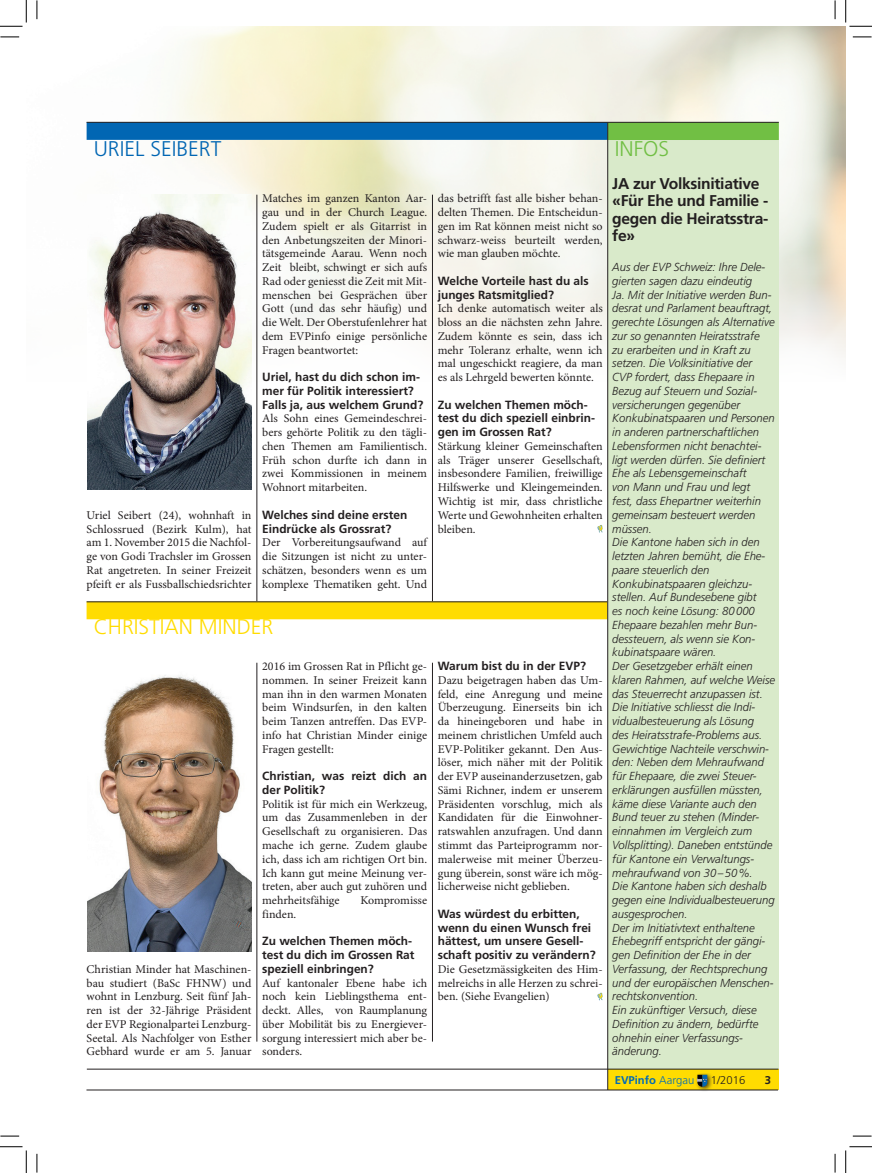
<style>
.page{position:relative;width:872px;height:1173px;background:#fff}
.page>*{position:absolute;margin:0;border:0;box-sizing:border-box;transform-origin:0 0}
.t1{font:300 21.25px "Frutiger";color:#ffdc01}
.t2{font:300 21.25px "Frutiger";color:#0166b3}
.t3{font:300 21.25px "Frutiger";color:#71bf44}
.t4{font:700 15.62px/17.5px "Frutiger";letter-spacing:-.02em;color:#231f20}
.t5{font:11.88px/13.8px "Minion Pro";letter-spacing:-.005em;color:#231f20;text-align:justify}
.t6{font:700 11.88px/13.8px "Frutiger";color:#231f20}
.t7{font:italic 300 11.62px/13.8px "Frutiger";color:#231f20}
.t8{font:700 11.25px "Frutiger";color:#006bb6}
.t9{font:300 11.25px "Frutiger";color:#231f20}
.t10{font:700 11.25px "Frutiger";color:#231f20}
.s1{font-weight:300}
</style>
<div class="page">
<div style="left:607px;top:1069px;width:170px;height:20px;background:#ffdc01"></div>
<div style="left:695px;top:1072px;width:17px;height:20px;background:#231f20;opacity:.75"></div>
<svg style="left:697px;top:1074px;width:10px;height:12px"></svg>
<img style="left:86px;top:26px;width:759px;height:355px">
<div style="left:87px;top:122px;width:520px;height:18px;background:#0166b3"></div>
<div style="left:607px;top:122px;width:171px;height:946px;background:#d9eaca"></div>
<div style="left:607px;top:122px;width:171px;height:18px;background:#71bf44"></div>
<hr style="left:86px;top:122px;width:692px;height:1px;background:#231f20">
<svg style="left:597px;top:525px;width:5px;height:7px"></svg>
<svg style="left:597px;top:992px;width:5px;height:8px"></svg>
<hr style="left:256px;top:195px;width:1px;height:406px;background:#231f20">
<hr style="left:256px;top:662px;width:1px;height:379px;background:#231f20">
<hr style="left:432px;top:195px;width:1px;height:406px;background:#231f20">
<hr style="left:432px;top:662px;width:1px;height:379px;background:#231f20">
<hr style="left:87px;top:1068px;width:691px;height:1px;background:#231f20">
<div style="left:86px;top:601px;width:521px;height:18px;background:#ffdc01"></div>
<hr style="left:86px;top:601px;width:520px;height:1px;background:#231f20">
<hr style="left:86px;top:1089px;width:691px;height:1px;background:#231f20">
<hr style="left:607px;top:123px;width:1px;height:966px;background:#231f20">
<img style="left:87px;top:675px;width:165px;height:276px">
<img style="left:87px;top:195px;width:165px;height:295px">
<svg style="left:0;top:36px;width:19px;height:2px"></svg>
<svg style="left:852px;top:36px;width:19px;height:2px"></svg>
<svg style="left:0;top:1135px;width:19px;height:1px"></svg>
<svg style="left:852px;top:1135px;width:19px;height:1px"></svg>
<svg style="left:36px;top:0;width:2px;height:19px"></svg>
<svg style="left:36px;top:1153px;width:2px;height:19px"></svg>
<svg style="left:834px;top:0;width:1px;height:19px"></svg>
<svg style="left:834px;top:1153px;width:1px;height:19px"></svg>
<svg style="left:0;top:0;width:27px;height:27px"></svg>
<svg style="left:0;top:1146px;width:27px;height:26px"></svg>
<svg style="left:845px;top:0;width:26px;height:27px"></svg>
<svg style="left:845px;top:1146px;width:26px;height:26px"></svg>
<h1 class="t2" style="left:94px;top:136px;width:129px">URIEL SEIBERT</h1>
<h1 class="t3" style="left:614px;top:136px;width:56px">INFOS</h1>
<p class="t5" style="left:86px;top:508px;width:166px">Uriel Seibert (24), wohnhaft in Schlossrued (Bezirk Kulm), hat am 1. November 2015 die Nachfol&shy;ge von Godi Trachsler im Grossen Rat angetreten. In seiner Freizeit pfeift er als Fussballschiedsrichter</p>
<p class="t5" style="left:262px;top:192px;width:166px">Matches im ganzen Kanton Aar&shy;gau und in der Church League.<br>Zudem spielt er als Gitarrist in den Anbetungszeiten der Minori&shy;tätsgemeinde Aarau. Wenn noch Zeit bleibt, schwingt er sich aufs Rad oder geniesst die Zeit mit Mit&shy;menschen bei Gesprächen über Gott (und das sehr häufig) und die Welt. Der Oberstufenlehrer hat dem EVPinfo einige persönliche Fragen beantwortet:</p>
<p class="t6" style="left:262px;top:370px;width:163px">Uriel, hast du dich schon im&shy;mer für Politik interessiert?<br>Falls ja, aus welchem Grund?</p>
<p class="t5" style="left:262px;top:412px;width:166px">Als Sohn eines Gemeindeschrei&shy;bers gehörte Politik zu den tägli&shy;chen Themen am Familientisch.<br>Früh schon durfte ich dann in zwei Kommissionen in meinem Wohnort mitarbeiten.</p>
<p class="t6" style="left:262px;top:507px;width:146px">Welches sind deine ersten<br>Eindrücke als Grossrat?</p>
<p class="t5" style="left:262px;top:535px;width:166px">Der Vorbereitungsaufwand auf die Sitzungen ist nicht zu unter&shy;schätzen, besonders wenn es um komplexe Thematiken geht. Und</p>
<h1 class="t1" style="left:94px;top:615px;width:181px">CHRISTIAN MINDER</h1>
<p class="t5" style="left:86px;top:962px;width:166px">Christian Minder hat Maschinen&shy;bau studiert (BaSc FHNW) und wohnt in Lenzburg. Seit fünf Jah&shy;ren ist der 32-Jährige Präsident der EVP Regionalpartei Lenzburg-Seetal. Als Nachfolger von Esther Gebhard wurde er am 5. Januar</p>
<p class="t5" style="left:262px;top:659px;width:166px">2016 im Grossen Rat in Pflicht ge&shy;nommen. In seiner Freizeit kann man ihn in den warmen Monaten beim Windsurfen, in den kalten beim Tanzen antreffen. Das EVP&shy;info hat Christian Minder einige Fragen gestellt:</p>
<p class="t6" style="left:262px;top:769px;width:166px">Christian, was reizt dich an der Politik?</p>
<p class="t5" style="left:262px;top:797px;width:166px">Politik ist für mich ein Werkzeug, um das Zusammenleben in der Gesellschaft zu organisieren. Das mache ich gerne. Zudem glaube ich, dass ich am richtigen Ort bin.<br>Ich kann gut meine Meinung ver&shy;treten, aber auch gut zuhören und mehrheitsfähige</p>
<p class="t5" style="left:360px;top:893px;width:68px">Kompromisse</p>
<p class="t5" style="left:262px;top:907px;width:36px">finden.</p>
<p class="t6" style="left:262px;top:934px;width:154px">Zu welchen Themen möch&shy;test du dich im Grossen Rat speziell einbringen?</p>
<p class="t5" style="left:262px;top:975px;width:166px">Auf kantonaler Ebene habe ich noch kein Lieblingsthema ent&shy;deckt. Alles, von Raumplanung über Mobilität bis zu Energiever&shy;sorgung interessiert mich aber be&shy;sonders.</p>
<p class="t5" style="left:437px;top:192px;width:166px">das betrifft fast alle bisher behan&shy;delten Themen. Die Entscheidun&shy;gen im Rat können meist nicht so schwarz-weiss beurteilt werden, wie man glauben möchte.</p>
<p class="t6" style="left:437px;top:274px;width:152px">Welche Vorteile hast du als junges Ratsmitglied?</p>
<p class="t5" style="left:437px;top:302px;width:166px">Ich denke automatisch weiter als bloss an die nächsten zehn Jahre.<br>Zudem könnte es sein, dass ich mehr Toleranz erhalte, wenn ich mal ungeschickt reagiere, da man es als Lehrgeld bewerten könnte.</p>
<p class="t6" style="left:437px;top:397px;width:159px">Zu welchen Themen möch&shy;test du dich speziell einbrin&shy;gen im Grossen Rat?</p>
<p class="t5" style="left:437px;top:439px;width:166px">Stärkung kleiner Gemeinschaften als Träger unserer Gesellschaft, insbesondere Familien, freiwillige Hilfswerke und Kleingemeinden.<br>Wichtig ist mir, dass christliche Werte und Gewohnheiten erhalten bleiben.</p>
<p class="t6" style="left:437px;top:659px;width:150px">Warum bist du in der EVP?</p>
<p class="t5" style="left:437px;top:673px;width:166px">Dazu beigetragen haben das Um&shy;feld, eine Anregung und meine Überzeugung. Einerseits bin ich da hineingeboren und habe in meinem christlichen Umfeld auch EVP-Politiker gekannt. Den Aus&shy;löser, mich näher mit der Politik der EVP auseinanderzusetzen, gab Sämi Richner, indem er unserem Präsidenten vorschlug, mich als Kandidaten für die Einwohner&shy;ratswahlen anzufragen. Und dann stimmt das Parteiprogramm nor&shy;malerweise mit meiner Überzeu&shy;gung überein, sonst wäre ich mög&shy;licherweise nicht geblieben.</p>
<p class="t6" style="left:437px;top:906px;width:159px">Was würdest du erbitten, wenn du einen Wunsch frei hättest, um unsere Gesell&shy;schaft positiv zu verändern?</p>
<p class="t5" style="left:437px;top:962px;width:166px">Die Gesetzmässigkeiten des Him&shy;melreichs in alle Herzen zu schrei&shy;ben. (Siehe Evangelien)</p>
<h2 class="t4" style="left:612px;top:174px;width:157px">JA zur Volksinitiative «Für Ehe und Familie - gegen die Heiratsstra&shy;fe»</h2>
<p class="t7" style="left:612px;top:260px;width:164px">Aus der EVP Schweiz: Ihre Dele&shy;gierten sagen dazu eindeutig<br>Ja. Mit der Initiative werden Bun&shy;desrat und Parlament beauftragt, gerechte Lösungen als Alternative zur so genannten Heiratsstrafe<br>zu erarbeiten und in Kraft zu setzen. Die Volksinitiative der<br>CVP fordert, dass Ehepaare in<br>Bezug auf Steuern und Sozial&shy;versicherungen gegenüber<br>Konkubinatspaaren und Personen in anderen partnerschaftlichen<br>Lebensformen nicht benachtei&shy;ligt werden dürfen. Sie definiert<br>Ehe als Lebensgemeinschaft<br>von Mann und Frau und legt<br>fest, dass Ehepartner weiterhin gemeinsam besteuert werden müssen.<br>Die Kantone haben sich in den letzten Jahren bemüht, die Ehe&shy;paare steuerlich den<br>Konkubinatspaaren gleichzu&shy;stellen. Auf Bundesebene gibt<br>es noch keine Lösung: 80000<br>Ehepaare bezahlen mehr Bun&shy;dessteuern, als wenn sie Kon&shy;kubinatspaare wären.<br>Der Gesetzgeber erhält einen klaren Rahmen, auf welche Weise das Steuerrecht anzupassen ist.<br>Die Initiative schliesst die Indi&shy;vidualbesteuerung als Lösung<br>des Heiratsstrafe-Problems aus.<br>Gewichtige Nachteile verschwin&shy;den: Neben dem Mehraufwand für Ehepaare, die zwei Steuer&shy;erklärungen ausfüllen müssten, käme diese Variante auch den<br>Bund teuer zu stehen (Minder&shy;einnahmen im Vergleich zum<br>Vollsplitting). Daneben entstünde für Kantone ein Verwaltungs&shy;mehraufwand von 30–50%.<br>Die Kantone haben sich deshalb gegen eine Individualbesteuerung ausgesprochen.<br>Der im Initiativtext enthaltene<br>Ehebegriff entspricht der gängi&shy;gen Definition der Ehe in der<br>Verfassung, der Rechtsprechung und der europäischen Menschen&shy;rechtskonvention.<br>Ein zukünftiger Versuch, diese<br>Definition zu ändern, bedürfte ohnehin einer Verfassungs&shy;änderung.</p>
<p class="t8" style="left:614px;top:1073px;width:81px">EVPinfo <span class="s1">Aargau</span></p>
<p class="t9" style="left:710px;top:1073px;width:36px">1/2016</p>
<p class="t10" style="left:764px;top:1073px;width:8px">3</p>
</div>
